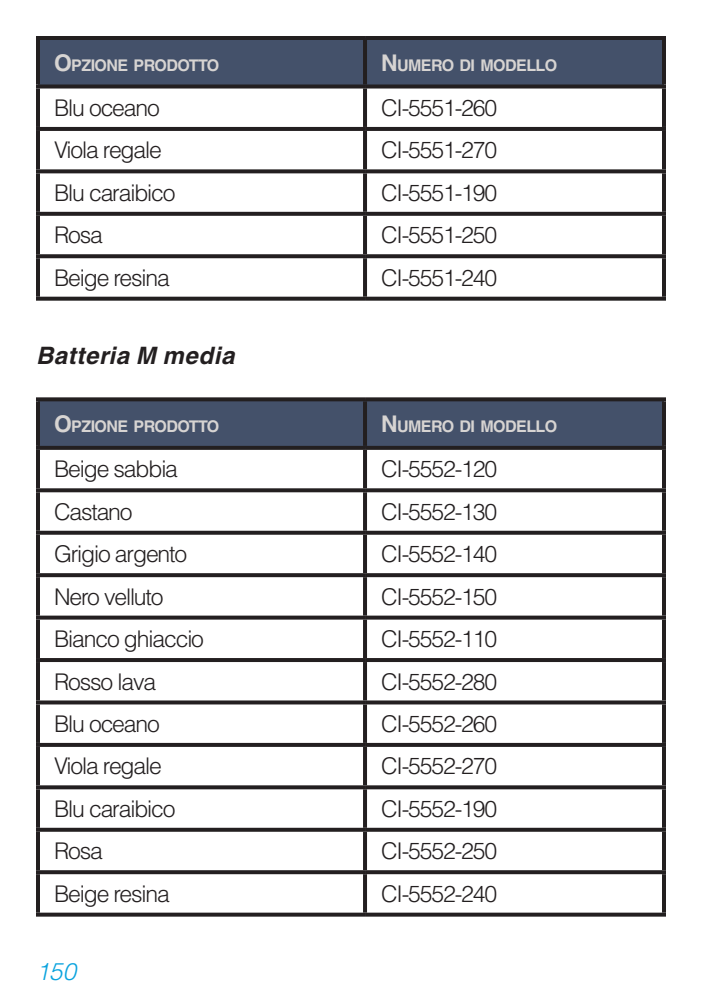
<style>
.page{position:relative;width:720px;height:1008px;background:#fff}
.page>*{position:absolute;margin:0;border:0;box-sizing:border-box;transform-origin:0 0}
.t1{font:italic 700 24px "Helvetica LT Pro";letter-spacing:.025em;color:#231f20}
.t2{font:italic 300 24px "Helvetica LT Pro";color:#0aa3de}
.t3{font:300 23.2px "Helvetica LT Pro";letter-spacing:-.05em;color:#231f20}
.t4{font:700 16px "Helvetica LT Pro";letter-spacing:-.035em;color:#d7d4d2}
.s1{font-size:23.2px}
</style>
<div class="page">
<div style="left:40px;top:40px;width:622px;height:45px;background:#44516a"></div>
<hr style="left:36px;top:36px;width:329px;height:4px;background:#231f20">
<hr style="left:36px;top:40px;width:4px;height:45px;background:#231f20">
<hr style="left:365px;top:36px;width:301px;height:4px;background:#231f20">
<hr style="left:363px;top:40px;width:4px;height:45px;background:#231f20">
<hr style="left:662px;top:40px;width:4px;height:45px;background:#231f20">
<svg style="left:36px;top:85px;width:329px;height:4px"></svg>
<hr style="left:36px;top:89px;width:4px;height:38px;background:#231f20">
<svg style="left:365px;top:85px;width:301px;height:4px"></svg>
<hr style="left:363px;top:89px;width:4px;height:38px;background:#231f20">
<hr style="left:662px;top:89px;width:4px;height:38px;background:#231f20">
<hr style="left:36px;top:127px;width:329px;height:4px;background:#231f20">
<hr style="left:36px;top:131px;width:4px;height:38px;background:#231f20">
<hr style="left:365px;top:127px;width:301px;height:4px;background:#231f20">
<hr style="left:363px;top:131px;width:4px;height:38px;background:#231f20">
<hr style="left:662px;top:131px;width:4px;height:38px;background:#231f20">
<svg style="left:36px;top:169px;width:329px;height:4px"></svg>
<hr style="left:36px;top:173px;width:4px;height:39px;background:#231f20">
<svg style="left:365px;top:169px;width:301px;height:4px"></svg>
<hr style="left:363px;top:173px;width:4px;height:39px;background:#231f20">
<hr style="left:662px;top:173px;width:4px;height:39px;background:#231f20">
<svg style="left:36px;top:212px;width:329px;height:4px"></svg>
<hr style="left:36px;top:216px;width:4px;height:38px;background:#231f20">
<svg style="left:365px;top:212px;width:301px;height:4px"></svg>
<hr style="left:363px;top:216px;width:4px;height:38px;background:#231f20">
<hr style="left:662px;top:216px;width:4px;height:38px;background:#231f20">
<svg style="left:36px;top:254px;width:329px;height:4px"></svg>
<hr style="left:36px;top:258px;width:4px;height:39px;background:#231f20">
<svg style="left:365px;top:254px;width:301px;height:4px"></svg>
<hr style="left:363px;top:258px;width:4px;height:39px;background:#231f20">
<hr style="left:662px;top:258px;width:4px;height:39px;background:#231f20">
<svg style="left:36px;top:297px;width:329px;height:4px"></svg>
<svg style="left:365px;top:297px;width:301px;height:4px"></svg>
<div style="left:40px;top:401px;width:622px;height:45px;background:#44516a"></div>
<svg style="left:36px;top:397px;width:329px;height:4px"></svg>
<hr style="left:36px;top:401px;width:4px;height:45px;background:#231f20">
<svg style="left:365px;top:397px;width:301px;height:4px"></svg>
<hr style="left:363px;top:401px;width:4px;height:45px;background:#231f20">
<hr style="left:662px;top:401px;width:4px;height:45px;background:#231f20">
<svg style="left:36px;top:446px;width:329px;height:4px"></svg>
<hr style="left:36px;top:450px;width:4px;height:38px;background:#231f20">
<svg style="left:365px;top:446px;width:301px;height:4px"></svg>
<hr style="left:363px;top:450px;width:4px;height:38px;background:#231f20">
<hr style="left:662px;top:450px;width:4px;height:38px;background:#231f20">
<svg style="left:36px;top:488px;width:329px;height:4px"></svg>
<hr style="left:36px;top:492px;width:4px;height:39px;background:#231f20">
<svg style="left:365px;top:488px;width:301px;height:4px"></svg>
<hr style="left:363px;top:492px;width:4px;height:39px;background:#231f20">
<hr style="left:662px;top:492px;width:4px;height:39px;background:#231f20">
<svg style="left:36px;top:531px;width:329px;height:4px"></svg>
<hr style="left:36px;top:535px;width:4px;height:38px;background:#231f20">
<svg style="left:365px;top:531px;width:301px;height:4px"></svg>
<hr style="left:363px;top:535px;width:4px;height:38px;background:#231f20">
<hr style="left:662px;top:535px;width:4px;height:38px;background:#231f20">
<svg style="left:36px;top:573px;width:329px;height:4px"></svg>
<hr style="left:36px;top:577px;width:4px;height:39px;background:#231f20">
<svg style="left:365px;top:573px;width:301px;height:4px"></svg>
<hr style="left:363px;top:577px;width:4px;height:39px;background:#231f20">
<hr style="left:662px;top:577px;width:4px;height:39px;background:#231f20">
<svg style="left:36px;top:616px;width:329px;height:4px"></svg>
<hr style="left:36px;top:620px;width:4px;height:38px;background:#231f20">
<svg style="left:365px;top:616px;width:301px;height:4px"></svg>
<hr style="left:363px;top:620px;width:4px;height:38px;background:#231f20">
<hr style="left:662px;top:620px;width:4px;height:38px;background:#231f20">
<hr style="left:36px;top:658px;width:329px;height:4px;background:#231f20">
<hr style="left:36px;top:662px;width:4px;height:38px;background:#231f20">
<hr style="left:365px;top:658px;width:301px;height:4px;background:#231f20">
<hr style="left:363px;top:662px;width:4px;height:38px;background:#231f20">
<hr style="left:662px;top:662px;width:4px;height:38px;background:#231f20">
<svg style="left:36px;top:700px;width:329px;height:4px"></svg>
<hr style="left:36px;top:704px;width:4px;height:39px;background:#231f20">
<svg style="left:365px;top:700px;width:301px;height:4px"></svg>
<hr style="left:363px;top:704px;width:4px;height:39px;background:#231f20">
<hr style="left:662px;top:704px;width:4px;height:39px;background:#231f20">
<svg style="left:36px;top:743px;width:329px;height:4px"></svg>
<hr style="left:36px;top:747px;width:4px;height:38px;background:#231f20">
<svg style="left:365px;top:743px;width:301px;height:4px"></svg>
<hr style="left:363px;top:747px;width:4px;height:38px;background:#231f20">
<hr style="left:662px;top:747px;width:4px;height:38px;background:#231f20">
<svg style="left:36px;top:785px;width:329px;height:4px"></svg>
<hr style="left:36px;top:789px;width:4px;height:39px;background:#231f20">
<svg style="left:365px;top:785px;width:301px;height:4px"></svg>
<hr style="left:363px;top:789px;width:4px;height:39px;background:#231f20">
<hr style="left:662px;top:789px;width:4px;height:39px;background:#231f20">
<svg style="left:36px;top:828px;width:329px;height:4px"></svg>
<hr style="left:36px;top:832px;width:4px;height:38px;background:#231f20">
<svg style="left:365px;top:828px;width:301px;height:4px"></svg>
<hr style="left:363px;top:832px;width:4px;height:38px;background:#231f20">
<hr style="left:662px;top:832px;width:4px;height:38px;background:#231f20">
<svg style="left:36px;top:870px;width:329px;height:4px"></svg>
<hr style="left:36px;top:874px;width:4px;height:39px;background:#231f20">
<svg style="left:365px;top:870px;width:301px;height:4px"></svg>
<hr style="left:363px;top:874px;width:4px;height:39px;background:#231f20">
<hr style="left:662px;top:874px;width:4px;height:39px;background:#231f20">
<svg style="left:36px;top:913px;width:329px;height:4px"></svg>
<svg style="left:365px;top:913px;width:301px;height:4px"></svg>
<p class="t4" style="left:54px;top:55px;width:167px"><span class="s1">O</span>PZIONE PRODOTTO</p>
<p class="t4" style="left:381px;top:55px;width:178px"><span class="s1">N</span> UMERO DI MODELLO</p>
<p class="t3" style="left:54px;top:93px;width:108px">Blu oceano</p>
<p class="t3" style="left:381px;top:93px;width:118px">CI-5551-260</p>
<p class="t3" style="left:54px;top:136px;width:109px">Viola regale</p>
<p class="t3" style="left:381px;top:136px;width:118px">CI-5551-270</p>
<p class="t3" style="left:54px;top:178px;width:123px">Blu caraibico</p>
<p class="t3" style="left:381px;top:178px;width:118px">CI-5551-190</p>
<p class="t3" style="left:54px;top:221px;width:50px">Rosa</p>
<p class="t3" style="left:381px;top:221px;width:118px">CI-5551-250</p>
<p class="t3" style="left:54px;top:263px;width:118px">Beige resina</p>
<p class="t3" style="left:381px;top:263px;width:118px">CI-5551-240</p>
<p class="t1" style="left:36px;top:341px;width:200px">Batteria M media</p>
<p class="t4" style="left:54px;top:416px;width:167px"><span class="s1">O</span>PZIONE PRODOTTO</p>
<p class="t4" style="left:381px;top:416px;width:178px"><span class="s1">N</span> UMERO DI MODELLO</p>
<p class="t3" style="left:54px;top:455px;width:126px">Beige sabbia</p>
<p class="t3" style="left:381px;top:455px;width:118px">CI-5552-120</p>
<p class="t3" style="left:54px;top:497px;width:80px">Castano</p>
<p class="t3" style="left:381px;top:497px;width:118px">CI-5552-130</p>
<p class="t3" style="left:54px;top:540px;width:135px">Grigio argento</p>
<p class="t3" style="left:381px;top:540px;width:118px">CI-5552-140</p>
<p class="t3" style="left:54px;top:582px;width:111px">Nero velluto</p>
<p class="t3" style="left:381px;top:582px;width:118px">CI-5552-150</p>
<p class="t3" style="left:54px;top:624px;width:152px">Bianco ghiaccio</p>
<p class="t3" style="left:381px;top:624px;width:118px">CI-5552-110</p>
<p class="t3" style="left:54px;top:667px;width:104px">Rosso lava</p>
<p class="t3" style="left:381px;top:667px;width:118px">CI-5552-280</p>
<p class="t3" style="left:54px;top:709px;width:108px">Blu oceano</p>
<p class="t3" style="left:381px;top:709px;width:118px">CI-5552-260</p>
<p class="t3" style="left:54px;top:752px;width:109px">Viola regale</p>
<p class="t3" style="left:381px;top:752px;width:118px">CI-5552-270</p>
<p class="t3" style="left:54px;top:794px;width:123px">Blu caraibico</p>
<p class="t3" style="left:381px;top:794px;width:118px">CI-5552-190</p>
<p class="t3" style="left:54px;top:837px;width:50px">Rosa</p>
<p class="t3" style="left:381px;top:837px;width:118px">CI-5552-250</p>
<p class="t3" style="left:54px;top:879px;width:118px">Beige resina</p>
<p class="t3" style="left:381px;top:879px;width:118px">CI-5552-240</p>
<p class="t2" style="left:36px;top:956px;width:42px">150</p>
</div>
